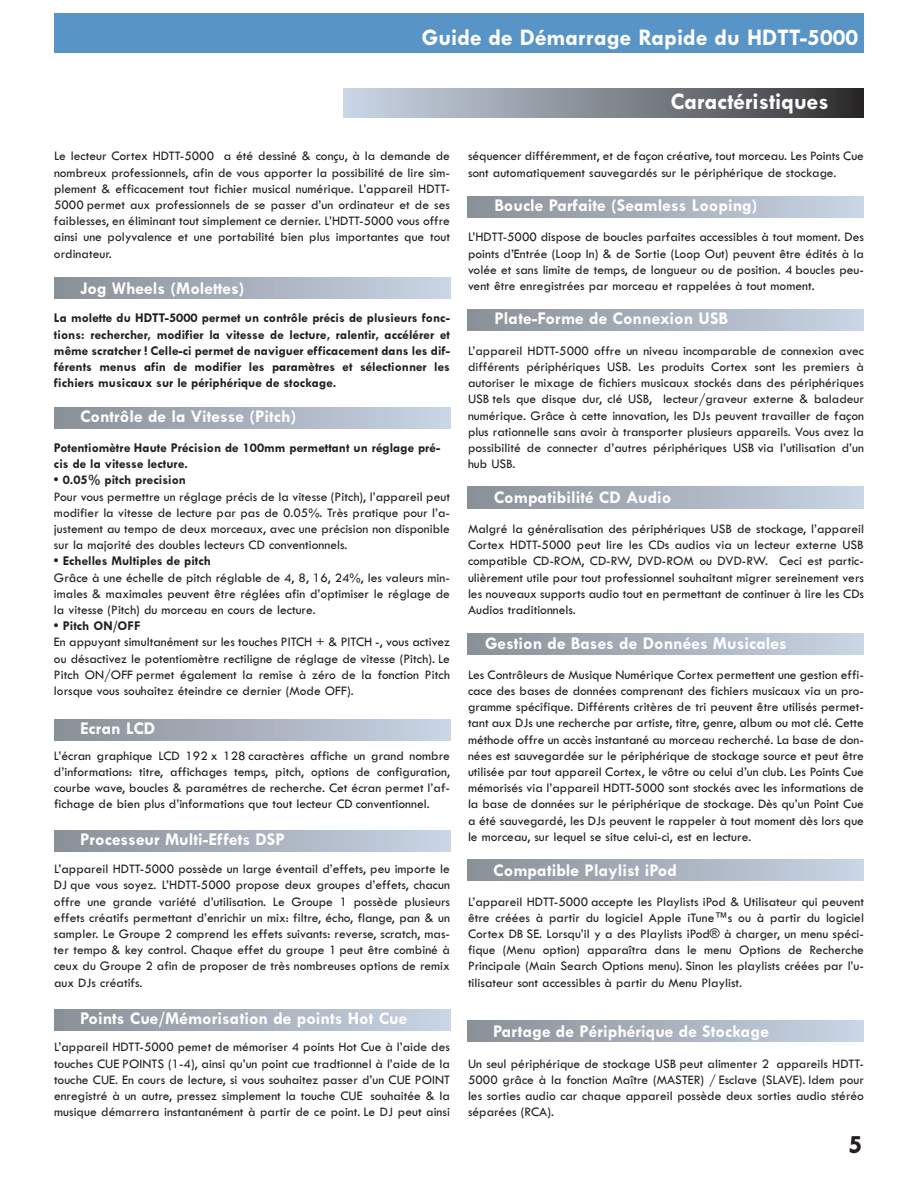
<style>
.page{position:relative;width:918px;height:1188px;background:#fff}
.page>*{position:absolute;margin:0;border:0;box-sizing:border-box;transform-origin:0 0}
.t1{font:700 27px "Tw Cen";color:#231f20}
.t2{font:700 24px "Tw Cen";color:#fff}
.t3{font:700 18px "Tw Cen";color:#fff}
.t4{font:13.5px/16.2px "Tw Cen";color:#231f20;text-align:justify}
.t5{font:700 13.5px/16.2px "Tw Cen";color:#231f20;text-align:justify}
.s1{font-family:"Arial"}
</style>
<div class="page">
<div style="left:54px;top:14px;width:810px;height:39px;background:#5895c6"></div>
<div style="left:343px;top:89px;width:521px;height:29px;background:linear-gradient(to right,#d0dcec,#333232)"></div>
<div style="left:54px;top:278px;width:397px;height:21px;background:linear-gradient(to right,#898f96,#c9d4e5)"></div>
<div style="left:468px;top:196px;width:396px;height:21px;background:linear-gradient(to right,#898f96,#c8d4e5)"></div>
<div style="left:54px;top:407px;width:397px;height:21px;background:linear-gradient(to right,#898f96,#c9d4e5)"></div>
<div style="left:54px;top:720px;width:397px;height:21px;background:linear-gradient(to right,#898f96,#c9d4e5)"></div>
<div style="left:468px;top:309px;width:396px;height:21px;background:linear-gradient(to right,#898f96,#c8d4e5)"></div>
<div style="left:54px;top:831px;width:397px;height:21px;background:linear-gradient(to right,#898f96,#c9d4e5)"></div>
<div style="left:54px;top:1010px;width:397px;height:21px;background:linear-gradient(to right,#898f96,#c9d4e5)"></div>
<div style="left:468px;top:487px;width:396px;height:21px;background:linear-gradient(to right,#898f96,#c8d4e5)"></div>
<div style="left:468px;top:634px;width:396px;height:21px;background:linear-gradient(to right,#898f96,#c8d4e5)"></div>
<div style="left:467px;top:859px;width:397px;height:21px;background:linear-gradient(to right,#898f96,#c9d4e5)"></div>
<div style="left:467px;top:1020px;width:397px;height:21px;background:linear-gradient(to right,#898f96,#c9d4e5)"></div>
<h2 class="t2" style="left:422px;top:23px;width:438px">Guide de Démarrage Rapide du HDTT-5000</h2>
<p class="t4" style="left:54px;top:148px;width:398px">Le lecteur Cortex HDTT-5000 a été dessiné &amp; conçu, à la demande de nombreux professionnels, afin de vous apporter la possibilité de lire sim&shy;plement &amp; efficacement tout fichier musical numérique. L’appareil HDTT-5000 permet aux professionnels de se passer d’un ordinateur et de ses faiblesses, en éliminant tout simplement ce dernier. L’HDTT-5000 vous offre ainsi une polyvalence et une portabilité bien plus importantes que tout ordinateur.</p>
<h3 class="t3" style="left:80px;top:277px;width:166px">Jog Wheels (Molettes)</h3>
<p class="t5" style="left:54px;top:310px;width:398px">La molette du HDTT-5000 permet un contrôle précis de plusieurs fonc&shy;tions: rechercher, modifier la vitesse de lecture, ralentir, accélérer et même scratcher ! Celle-ci permet de naviguer efficacement dans les dif&shy;férents menus afin de modifier les paramètres et sélectionner les fichiers musicaux sur le périphérique de stockage.</p>
<h3 class="t3" style="left:80px;top:405px;width:218px">Contrôle de la Vitesse (Pitch)</h3>
<p class="t5" style="left:54px;top:439px;width:388px">Potentiomètre Haute Précision de 100mm permettant un réglage pré&shy;cis de la vitesse lecture.</p>
<p class="t5" style="left:54px;top:472px;width:134px">• 0.05% pitch precision</p>
<p class="t4" style="left:54px;top:488px;width:398px">Pour vous permettre un réglage précis de la vitesse (Pitch), l’appareil peut modifier la vitesse de lecture par pas de 0.05%. Très pratique pour l’a&shy;justement au tempo de deux morceaux, avec une précision non disponible sur la majorité des doubles lecteurs CD conventionnels.</p>
<p class="t5" style="left:54px;top:553px;width:159px">• Echelles Multiples de pitch</p>
<p class="t4" style="left:54px;top:569px;width:398px">Grâce à une échelle de pitch réglable de 4, 8, 16, 24%, les valeurs min&shy;imales &amp; maximales peuvent être réglées afin d’optimiser le réglage de la vitesse (Pitch) du morceau en cours de lecture.</p>
<p class="t5" style="left:54px;top:617px;width:88px">• Pitch ON/OFF</p>
<p class="t4" style="left:54px;top:634px;width:398px">En appuyant simultanément sur les touches PITCH + &amp; PITCH -, vous activez ou désactivez le potentiomètre rectiligne de réglage de vitesse (Pitch). Le Pitch ON/OFF permet également la remise à zéro de la fonction Pitch lorsque vous souhaitez éteindre ce dernier (Mode OFF).</p>
<h3 class="t3" style="left:80px;top:717px;width:77px">Ecran LCD</h3>
<p class="t4" style="left:54px;top:747px;width:398px">L’écran graphique LCD 192 x 128 caractères affiche un grand nombre d’informations: titre, affichages temps, pitch, options de configuration, courbe wave, boucles &amp; paramétres de recherche. Cet écran permet l’af&shy;fichage de bien plus d’informations que tout lecteur CD conventionnel.</p>
<h3 class="t3" style="left:80px;top:828px;width:206px">Processeur Multi-Effets DSP</h3>
<p class="t4" style="left:54px;top:860px;width:398px">L’appareil HDTT-5000 possède un large éventail d’effets, peu importe le DJ que vous soyez. L’HDTT-5000 propose deux groupes d’effets, chacun offre une grande variété d’utilisation. Le Groupe 1 possède plusieurs effets créatifs permettant d’enrichir un mix: filtre, écho, flange, pan &amp; un sampler. Le Groupe 2 comprend les effets suivants: reverse, scratch, mas&shy;ter tempo &amp; key control. Chaque effet du groupe 1 peut être combiné à ceux du Groupe 2 afin de proposer de très nombreuses options de remix aux DJs créatifs.</p>
<h3 class="t3" style="left:80px;top:1007px;width:329px">Points Cue/Mémorisation de points Hot Cue</h3>
<p class="t4" style="left:54px;top:1039px;width:398px">L’appareil HDTT-5000 pemet de mémoriser 4 points Hot Cue à l’aide des touches CUE POINTS (1-4), ainsi qu’un point cue tradtionnel à l’aide de la touche CUE. En cours de lecture, si vous souhaitez passer d’un CUE POINT enregistré à un autre, pressez simplement la touche CUE souhaitée &amp; la musique démarrera instantanément à partir de ce point. Le DJ peut ainsi</p>
<h2 class="t2" style="left:671px;top:87px;width:160px">Caractéristiques</h2>
<p class="t4" style="left:468px;top:148px;width:398px">séquencer différemment, et de façon créative, tout morceau. Les Points Cue sont automatiquement sauvegardés sur le périphérique de stockage.</p>
<h3 class="t3" style="left:494px;top:194px;width:265px">Boucle Parfaite (Seamless Looping)</h3>
<p class="t4" style="left:468px;top:229px;width:398px">L’HDTT-5000 dispose de boucles parfaites accessibles à tout moment. Des points d’Entrée (Loop In) &amp; de Sortie (Loop Out) peuvent être édités à la volée et sans limite de temps, de longueur ou de position. 4 boucles peu&shy;vent être enregistrées par morceau et rappelées à tout moment.</p>
<h3 class="t3" style="left:494px;top:307px;width:235px">Plate-Forme de Connexion USB</h3>
<p class="t4" style="left:468px;top:342px;width:398px">L’appareil HDTT-5000 offre un niveau incomparable de connexion avec différents périphériques USB. Les produits Cortex sont les premiers à autoriser le mixage de fichiers musicaux stockés dans des périphériques USB tels que disque dur, clé USB, lecteur/graveur externe &amp; baladeur numérique. Grâce à cette innovation, les DJs peuvent travailler de façon plus rationnelle sans avoir à transporter plusieurs appareils. Vous avez la possibilité de connecter d’autres périphériques USB via l’utilisation d’un hub USB.</p>
<h3 class="t3" style="left:494px;top:487px;width:179px">Compatibilité CD Audio</h3>
<p class="t4" style="left:468px;top:520px;width:398px">Malgré la généralisation des périphériques USB de stockage, l’appareil Cortex HDTT-5000 peut lire les CDs audios via un lecteur externe USB compatible CD-ROM, CD-RW, DVD-ROM ou DVD-RW. Ceci est partic&shy;ulièrement utile pour tout professionnel souhaitant migrer sereinement vers les nouveaux supports audio tout en permettant de continuer à lire les CDs Audios traditionnels.</p>
<h3 class="t3" style="left:485px;top:632px;width:303px">Gestion de Bases de Données Musicales</h3>
<p class="t4" style="left:468px;top:666px;width:398px">Les Contrôleurs de Musique Numérique Cortex permettent une gestion effi&shy;cace des bases de données comprenant des fichiers musicaux via un pro&shy;gramme spécifique. Différents critères de tri peuvent être utilisés permet&shy;tant aux DJs une recherche par artiste, titre, genre, album ou mot clé. Cette méthode offre un accès instantané au morceau recherché. La base de don&shy;nées est sauvegardée sur le périphérique de stockage source et peut être utilisée par tout appareil Cortex, le vôtre ou celui d’un club. Les Points Cue mémorisés via l’appareil HDTT-5000 sont stockés avec les informations de la base de données sur le périphérique de stockage. Dès qu’un Point Cue a été sauvegardé, les DJs peuvent le rappeler à tout moment dès lors que le morceau, sur lequel se situe celui-ci, est en lecture.</p>
<h3 class="t3" style="left:493px;top:859px;width:185px">Compatible Playlist iPod</h3>
<p class="t4" style="left:468px;top:893px;width:398px">L’appareil HDTT-5000 accepte les Playlists iPod &amp; Utilisateur qui peuvent être créées à partir du logiciel Apple iTune<span class="s1">™</span>s ou à partir du logiciel Cortex DB SE. Lorsqu’il y a des Playlists iPod® à charger, un menu spéci&shy;fique (Menu option) apparaîtra dans le menu Options de Recherche Principale (Main Search Options menu). Sinon les playlists créées par l’u&shy;tilisateur sont accessibles à partir du Menu Playlist.</p>
<h3 class="t3" style="left:493px;top:1020px;width:277px">Partage de Périphérique de Stockage</h3>
<p class="t4" style="left:468px;top:1055px;width:398px">Un seul périphérique de stockage USB peut alimenter 2 appareils HDTT-5000 grâce à la fonction Maître (MASTER) / Esclave (SLAVE). Idem pour les sorties audio car chaque appareil possède deux sorties audio stéréo séparées (RCA).</p>
<h1 class="t1" style="left:848px;top:1128px;width:16px">5</h1>
</div>
